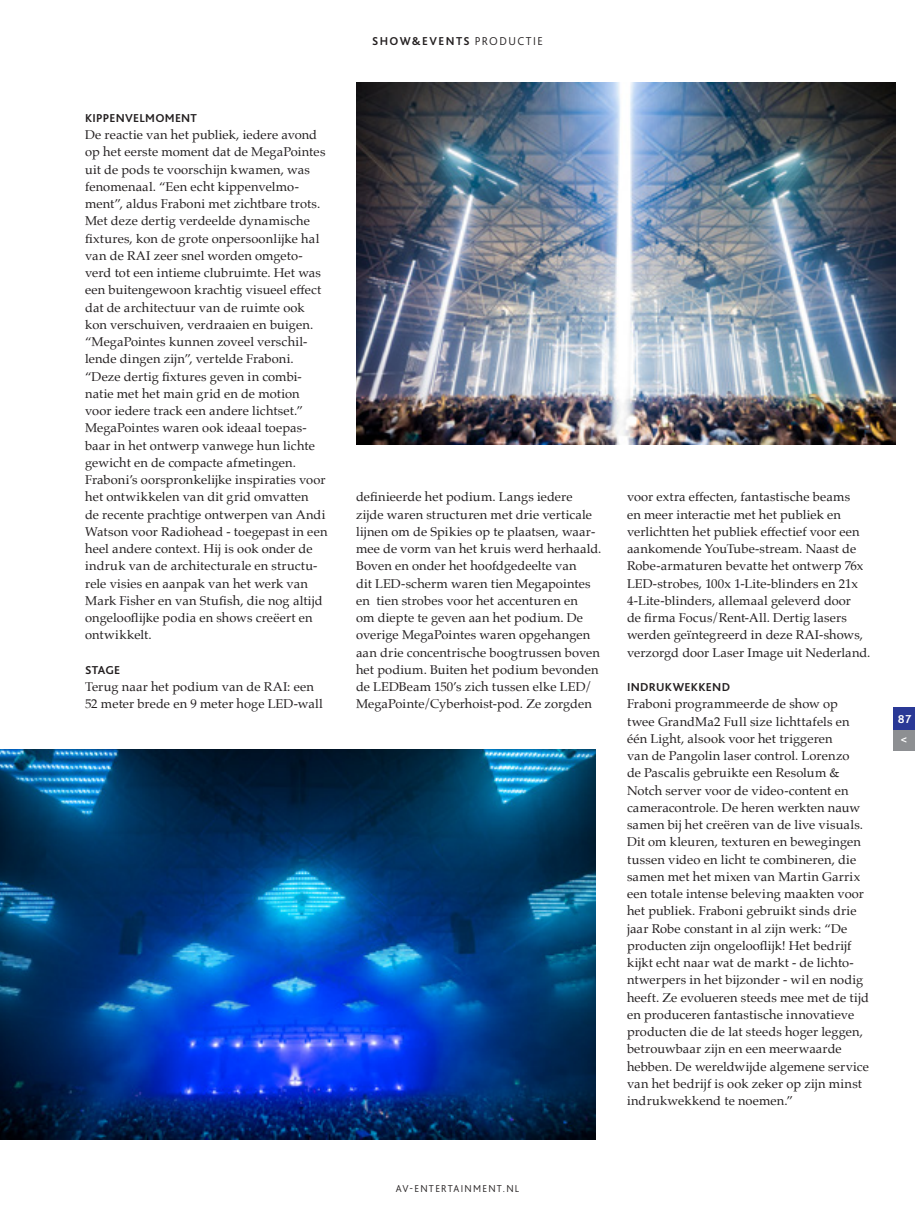
<style>
.page{position:relative;width:915px;height:1212px;background:#fff}
.page>*{position:absolute;margin:0;border:0;box-sizing:border-box;transform-origin:0 0}
.platte_tekst{font:12.75px/17.2px "Palatino";letter-spacing:.005em;color:#231f20}
.kop_alinea{font:700 12px "Bliss 2";letter-spacing:.025em;color:#231f20}
.kop_alinea-2{font:700 12px "Bliss 2";letter-spacing:.12em;color:#231f20}
.kop_alinea-3{font:700 12px "Bliss 2";color:#fff}
.kop_alinea-4{font:300 10.5px "Bliss 2";letter-spacing:.125em;color:#231f20}
.s1{font-weight:300}
</style>
<div class="page">
<div style="left:893px;top:728px;width:21px;height:22px;background:#8d8f92"></div>
<div style="left:893px;top:707px;width:21px;height:22px;background:#2a3996"></div>
<img style="left:356px;top:83px;width:539px;height:362px">
<img style="left:0;top:750px;width:595px;height:389px">
<p class="kop_alinea" style="left:85px;top:110px;width:113px">KIPPENVELMOMENT</p>
<p class="platte_tekst" style="left:85px;top:126px;width:244px">De reactie van het publiek, iedere avond op het eerste moment dat de MegaPointes uit de pods te voorschijn kwamen, was fenomenaal. “Een echt kippenvelmo&shy;ment”, aldus Fraboni met zichtbare trots.<br>Met deze dertig verdeelde dynamische fixtures, kon de grote onpersoonlijke hal van de RAI zeer snel worden omgeto&shy;verd tot een intieme clubruimte. Het was een buitengewoon krachtig visueel effect dat de architectuur van de ruimte ook kon verschuiven, verdraaien en buigen. “MegaPointes kunnen zoveel verschil&shy;lende dingen zijn”, vertelde Fraboni. “Deze dertig fixtures geven in combi&shy;natie met het main grid en de motion voor iedere track een andere lichtset.” MegaPointes waren ook ideaal toepas&shy;baar in het ontwerp vanwege hun lichte gewicht en de compacte afmetingen.<br>Fraboni’s oorspronkelijke inspiraties voor het ontwikkelen van dit grid omvatten<br>de recente prachtige ontwerpen van Andi Watson voor Radiohead - toegepast in een heel andere context. Hij is ook onder de indruk van de architecturale en structu&shy;rele visies en aanpak van het werk van Mark Fisher en van Stufish, die nog altijd ongelooflijke podia en shows creëert en ontwikkelt.</p>
<p class="kop_alinea" style="left:85px;top:662px;width:37px">STAGE</p>
<p class="platte_tekst" style="left:85px;top:678px;width:239px">Terug naar het podium van de RAI: een<br>52 meter brede en 9 meter hoge LED-wall</p>
<p class="kop_alinea-2" style="left:372px;top:33px;width:172px">SHOW&amp;EVENTS <span class="s1">PRODUCTIE</span></p>
<p class="platte_tekst" style="left:356px;top:488px;width:247px">definieerde het podium. Langs iedere zijde waren structuren met drie verticale lijnen om de Spikies op te plaatsen, waar&shy;mee de vorm van het kruis werd herhaald.<br>Boven en onder het hoofdgedeelte van<br>dit LED-scherm waren tien Megapointes en tien strobes voor het accenturen en<br>om diepte te geven aan het podium. De overige MegaPointes waren opgehangen aan drie concentrische boogtrussen boven het podium. Buiten het podium bevonden de LEDBeam 150’s zich tussen elke LED/ MegaPointe/Cyberhoist-pod. Ze zorgden</p>
<p class="platte_tekst" style="left:626px;top:488px;width:245px">voor extra effecten, fantastische beams<br>en meer interactie met het publiek en verlichtten het publiek effectief voor een aankomende YouTube-stream. Naast de Robe-armaturen bevatte het ontwerp 76x LED-strobes, 100x 1-Lite-blinders en 21x 4-Lite-blinders, allemaal geleverd door<br>de firma Focus/Rent-All. Dertig lasers werden geïntegreerd in deze RAI-shows, verzorgd door Laser Image uit Nederland.</p>
<p class="kop_alinea" style="left:626px;top:680px;width:105px">INDRUKWEKKEND</p>
<p class="platte_tekst" style="left:626px;top:695px;width:243px">Fraboni programmeerde de show op<br>twee GrandMa2 Full size lichttafels en één Light, alsook voor het triggeren<br>van de Pangolin laser control. Lorenzo<br>de Pascalis gebruikte een Resolum &amp; Notch server voor de video-content en cameracontrole. De heren werkten nauw samen bij het creëren van de live visuals.<br>Dit om kleuren, texturen en bewegingen tussen video en licht te combineren, die samen met het mixen van Martin Garrix een totale intense beleving maakten voor het publiek. Fraboni gebruikt sinds drie jaar Robe constant in al zijn werk: “De producten zijn ongelooflijk! Het bedrijf kijkt echt naar wat de markt - de lichto&shy;ntwerpers in het bijzonder - wil en nodig heeft. Ze evolueren steeds mee met de tijd en produceren fantastische innovatieve producten die de lat steeds hoger leggen, betrouwbaar zijn en een meerwaarde hebben. De wereldwijde algemene service van het bedrijf is ook zeker op zijn minst indrukwekkend te noemen.”</p>
<p class="kop_alinea-3" style="left:897px;top:711px;width:15px">87</p>
<p class="kop_alinea-3" style="left:900px;top:732px;width:8px">&lt;</p>
<p class="kop_alinea-4" style="left:395px;top:1182px;width:125px">AV-ENTERTAINMENT.NL</p>
</div>
